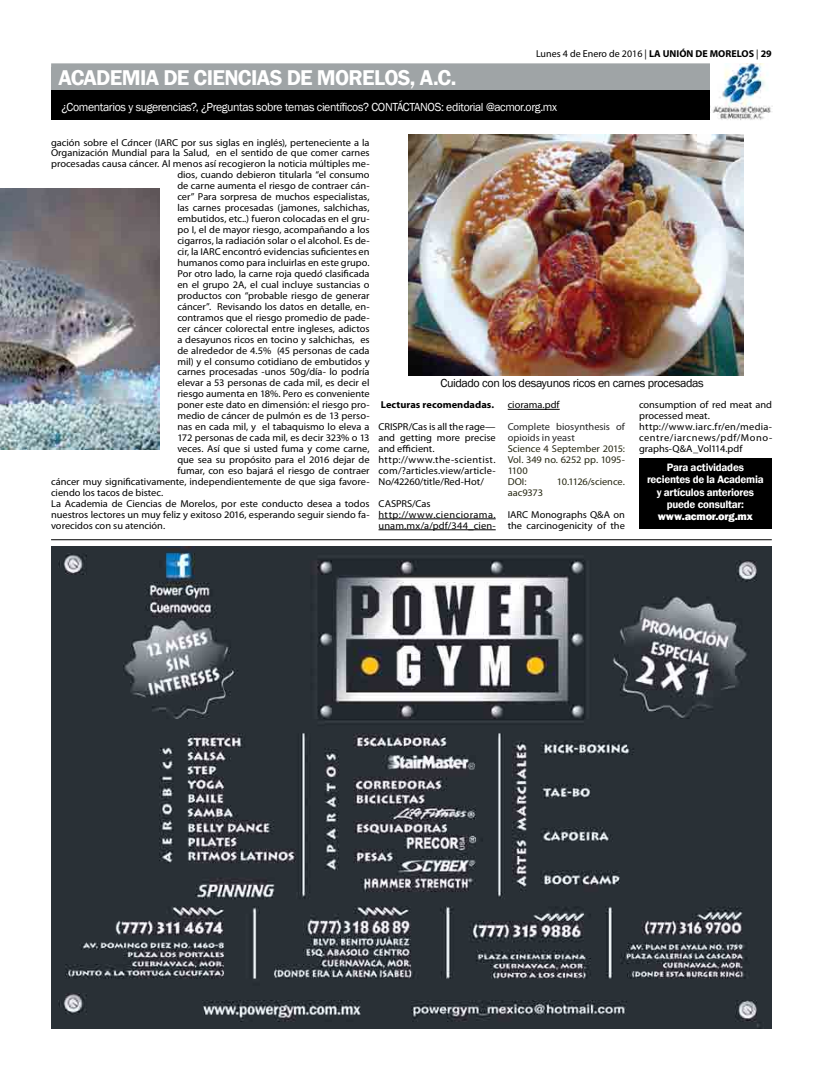
<style>
.page{position:relative;width:823px;height:1078px;background:#fff}
.page>*{position:absolute;margin:0;border:0;box-sizing:border-box;transform-origin:0 0}
.t1{font:600 22px "Franklin Gothic";letter-spacing:-.035em;color:#fff}
.t2{font:12px "Franklin Gothic";letter-spacing:-.035em;color:#fff}
.t3{font:12px "Franklin Gothic";letter-spacing:-.03em;color:#000}
.t4{font:600 11px/12px "Franklin Gothic";letter-spacing:-.02em;color:#fff;text-align:center}
.t5{font:800 11px "Franklin Gothic";letter-spacing:-.02em;color:#fff}
.t6{font:10px/10.9px "Myriad Pro";color:#000;scale:1.04 1}
.t7{font:10px/10.9px "Myriad Pro";letter-spacing:-.005em;color:#282914;scale:1.04 1}
.t8{font:10px/10.9px "Myriad Pro";letter-spacing:.02em;color:#000;scale:1.04 1}
.t9{font:10px "Myriad Pro";color:#000}
.t10{font:10px/10.9px "Myriad Pro";letter-spacing:-.005em;color:#262626;scale:1.04 1}
.t11{font:700 10px "Myriad Pro";letter-spacing:.005em;color:#000;scale:1.04 1}
.s1{font-weight:700}
.s2{font-style:italic}
</style>
<div class="page">
<svg style="left:51px;top:63px;width:659px;height:4px;background:#a8acae"></svg>
<img style="left:51px;top:546px;width:720px;height:482px">
<div style="left:51px;top:67px;width:720px;height:24px;background:#9fa4a6"></div>
<div style="left:51px;top:91px;width:720px;height:29px;background:#000"></div>
<img style="left:710px;top:63px;width:61px;height:57px">
<div style="left:638px;top:458px;width:133px;height:70px;background:#000"></div>
<hr style="left:51px;top:539px;width:720px;height:1px;background:#000">
<img style="left:0;top:189px;width:160px;height:260px">
<img style="left:408px;top:134px;width:335px;height:241px">
<hr style="left:378px;top:518px;width:117px;height:1px;background:#000">
<hr style="left:378px;top:529px;width:117px;height:1px;background:#000">
<hr style="left:507px;top:409px;width:52px;height:1px;background:#000">
<p class="t9" style="left:535px;top:48px;width:237px">Lunes 4 de Enero de 2016 | <span class="s1">LA UNIÓN DE MORELOS</span> | <span class="s1">29</span></p>
<h1 class="t1" style="left:58px;top:64px;width:399px">ACADEMIA DE CIENCIAS DE MORELOS, A.C.</h1>
<p class="t2" style="left:61px;top:99px;width:497px">¿Comentarios y sugerencias?, ¿Preguntas sobre temas científicos? CONTÁCTANOS: editorial @acmor.org.mx</p>
<p class="t6" style="left:51px;top:136px;width:307px">gación sobre el C<span class="s2">á</span>ncer (IARC por sus siglas en inglés), perteneciente a la</p>
<p class="t6" style="left:51px;top:147px;width:307px">Organización Mundial para la Salud, en el sentido de que comer carnes</p>
<p class="t6" style="left:51px;top:158px;width:307px">procesadas causa cáncer. Al menos así recogieron la noticia múltiples me-</p>
<p class="t6" style="left:177px;top:169px;width:186px">dios, cuando debieron titularla “el consumo</p>
<p class="t6" style="left:177px;top:180px;width:186px">de carne aumenta el riesgo de contraer cán-</p>
<p class="t6" style="left:177px;top:191px;width:186px">cer” Para sorpresa de muchos especialistas,</p>
<p class="t6" style="left:177px;top:202px;width:186px">las carnes procesadas (jamones, salchichas,</p>
<p class="t6" style="left:177px;top:213px;width:186px">embutidos, etc..) fueron colocadas en el gru-</p>
<p class="t6" style="left:177px;top:224px;width:186px">po I, el de mayor riesgo, acompañando a los</p>
<p class="t6" style="left:177px;top:235px;width:186px">cigarros, la radiación solar o el alcohol. Es de-</p>
<p class="t6" style="left:177px;top:246px;width:186px">cir, la IARC encontró evidencias suficientes en</p>
<p class="t6" style="left:177px;top:257px;width:186px">humanos como para incluirlas en este grupo.</p>
<p class="t6" style="left:177px;top:268px;width:186px">Por otro lado, la carne roja qued<span class="s2">ó</span> clasificada</p>
<p class="t6" style="left:177px;top:279px;width:186px">en el grupo 2A, el cual incluye sustancias o</p>
<p class="t6" style="left:177px;top:290px;width:186px">productos con “probable riesgo de generar</p>
<p class="t6" style="left:177px;top:301px;width:186px">cáncer”. Revisando los datos en detalle, en-</p>
<p class="t6" style="left:177px;top:312px;width:186px">contramos que el riesgo promedio de pade-</p>
<p class="t6" style="left:177px;top:322px;width:186px">cer cáncer colorectal entre ingleses, adictos</p>
<p class="t6" style="left:177px;top:333px;width:186px">a desayunos ricos en tocino y salchichas, es</p>
<p class="t6" style="left:177px;top:344px;width:186px">de alrededor de 4.5% (45 personas de cada</p>
<p class="t6" style="left:177px;top:355px;width:186px">mil) y el consumo cotidiano de embutidos y</p>
<p class="t6" style="left:177px;top:366px;width:186px">carnes procesadas -unos 50g/día- lo podría</p>
<p class="t6" style="left:177px;top:377px;width:186px">elevar a 53 personas de cada mil, es decir el</p>
<p class="t6" style="left:177px;top:388px;width:186px">riesgo aumenta en 18%. Pero es conveniente</p>
<p class="t6" style="left:177px;top:399px;width:186px">poner este dato en dimensión: el riesgo pro-</p>
<p class="t6" style="left:177px;top:410px;width:186px">medio de cáncer de pulmón es de 13 perso-</p>
<p class="t6" style="left:177px;top:421px;width:186px">nas en cada mil, y el tabaquismo lo eleva a</p>
<p class="t6" style="left:177px;top:432px;width:186px">172 personas de cada mil, es decir 323% o 13</p>
<p class="t6" style="left:177px;top:443px;width:186px">veces. Así que si usted fuma y come carne,</p>
<p class="t6" style="left:177px;top:454px;width:186px">que sea su propósito para el 2016 dejar de</p>
<p class="t6" style="left:177px;top:465px;width:186px">fumar, con eso bajará el riesgo de contraer</p>
<p class="t6" style="left:51px;top:476px;width:307px">cáncer muy significativamente, independientemente de que siga favore-</p>
<p class="t6" style="left:51px;top:487px;width:109px">ciendo los tacos de bistec.</p>
<p class="t6" style="left:51px;top:497px;width:307px">La Academia de Ciencias de Morelos, por este conducto desea a todos</p>
<p class="t6" style="left:51px;top:508px;width:307px">nuestros lectores un muy feliz y exitoso 2016, esperando seguir siendo fa-</p>
<p class="t6" style="left:51px;top:519px;width:111px">vorecidos con su atención.</p>
<p class="t3" style="left:440px;top:375px;width:264px">Cuidado con los desayunos ricos en carnes procesadas</p>
<p class="t11" style="left:380px;top:398px;width:110px">Lecturas recomendadas.</p>
<p class="t6" style="left:378px;top:421px;width:114px">CRISPR/Cas is all the rage— and getting more precise and efficient. http://www.the-scientist. com/?articles.view/article-<br>No/42260/title/Red-Hot/</p>
<p class="t8" style="left:378px;top:498px;width:114px">CASPRS/Cas http://www.cienciorama. unam.mx/a/pdf/344_cien-</p>
<p class="t6" style="left:507px;top:399px;width:51px">ciorama.pdf</p>
<p class="t10" style="left:507px;top:421px;width:114px">Complete biosynthesis of opioids in yeast</p>
<p class="t7" style="left:507px;top:443px;width:114px">Science 4 September 2015:<br>Vol. 349 no. 6252 pp. 1095-<br>1100<br>DOI:</p>
<p class="t7" style="left:556px;top:476px;width:67px">10.1126/science.</p>
<p class="t7" style="left:507px;top:487px;width:35px">aac9373</p>
<p class="t6" style="left:507px;top:508px;width:114px">IARC Monographs Q&amp;A on the carcinogenicity of the</p>
<p class="t6" style="left:638px;top:399px;width:129px">consumption of red meat and processed meat. http://www.iarc.fr/en/media&shy;centre/iarcnews/pdf/Mono&shy;graphs-Q&amp;A_Vol114.pdf</p>
<p class="t4" style="left:646px;top:462px;width:118px">Para actividades recientes de la Academia y artículos anteriores puede consultar:</p>
<p class="t5" style="left:657px;top:508px;width:96px">www.acmor.org.mx</p>
</div>
